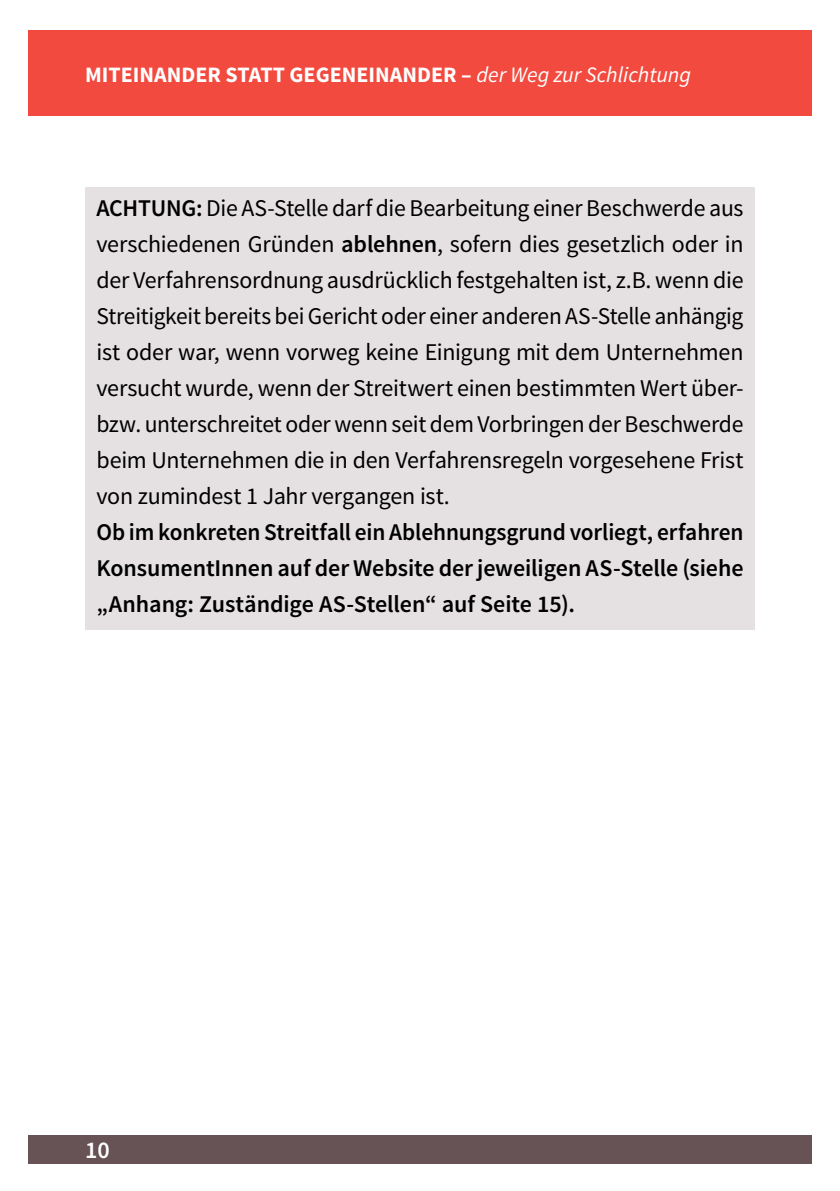
<style>
.page{position:relative;width:840px;height:1191px;background:#fff}
.page>*{position:absolute;margin:0;border:0;box-sizing:border-box;transform-origin:0 0}
.Hinweis{font:24px/36px "Source Sans Pro";letter-spacing:-.01em;color:#000;text-align:justify}
.Hinweis-2{font:600 24px/36px "Source Sans Pro";letter-spacing:-.005em;color:#000;text-align:justify}
.t1{font:600 24px "Source Sans Pro";color:#fff}
.t2{font:700 22px "Source Sans Pro";color:#fff}
.s1{font-weight:400;font-style:italic}
.s2{font-weight:600}
</style>
<div class="page">
<div style="left:28px;top:1135px;width:783px;height:28px;background:#675255"></div>
<div style="left:28px;top:31px;width:783px;height:85px;background:#f24a3e"></div>
<div style="left:85px;top:188px;width:669px;height:64px;background:#e5e0e2"></div>
<div style="left:85px;top:252px;width:669px;height:36px;background:#e5e0e2"></div>
<div style="left:85px;top:288px;width:669px;height:36px;background:#e5e0e2"></div>
<div style="left:85px;top:324px;width:669px;height:36px;background:#e5e0e2"></div>
<div style="left:85px;top:360px;width:669px;height:36px;background:#e5e0e2"></div>
<div style="left:85px;top:396px;width:669px;height:36px;background:#e5e0e2"></div>
<div style="left:85px;top:432px;width:669px;height:36px;background:#e5e0e2"></div>
<div style="left:85px;top:468px;width:669px;height:53px;background:#e5e0e2"></div>
<div style="left:85px;top:512px;width:669px;height:64px;background:#e5e0e2"></div>
<div style="left:85px;top:576px;width:669px;height:53px;background:#e5e0e2"></div>
<p class="t2" style="left:85px;top:61px;width:607px">MITEINANDER STATT GEGENEINANDER – <span class="s1">der Weg zur Schlichtung</span></p>
<p class="Hinweis" style="left:96px;top:190px;width:648px"><span class="s2">ACHTUNG:</span> Die AS-Stelle darf die Bearbeitung einer Beschwerde aus verschiedenen Gründen <span class="s2">ablehnen</span>, sofern dies gesetzlich oder in der Verfahrensordnung ausdrücklich festgehalten ist, z.B. wenn die Streitigkeit bereits bei Gericht oder einer anderen AS-Stelle anhängig ist oder war, wenn vorweg keine Einigung mit dem Unternehmen versucht wurde, wenn der Streitwert einen bestimmten Wert über&shy;bzw. unterschreitet oder wenn seit dem Vorbringen der Beschwerde beim Unternehmen die in den Verfahrensregeln vorgesehene Frist von zumindest 1 Jahr vergangen ist.</p>
<p class="Hinweis-2" style="left:96px;top:515px;width:648px">Ob im konkreten Streitfall ein Ablehnungsgrund vorliegt, erfahren KonsumentInnen auf der Website der jeweiligen AS-Stelle (siehe „Anhang: Zuständige AS-Stellen“ auf Seite 15).</p>
<p class="t1" style="left:85px;top:1134px;width:26px">10</p>
</div>
